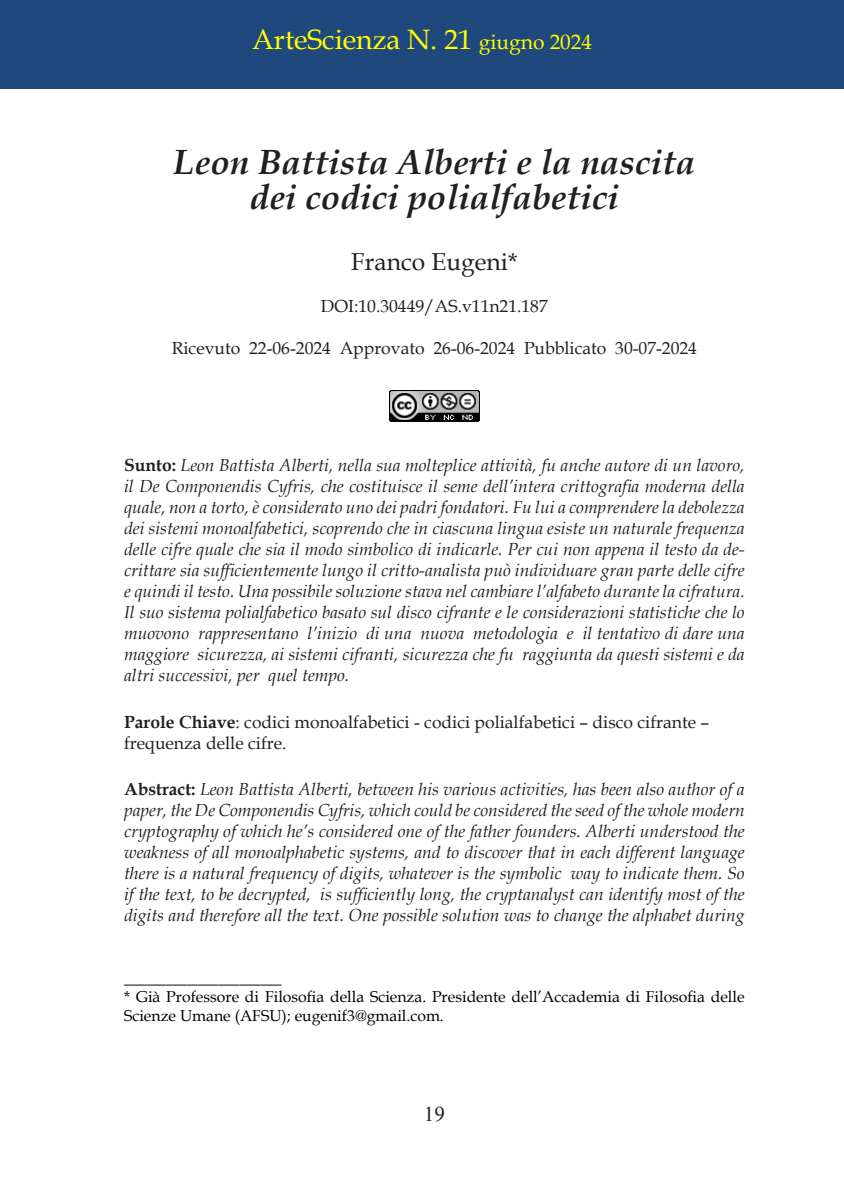
<style>
.page{position:relative;width:844px;height:1191px;background:#fff}
.page>*{position:absolute;margin:0;border:0;box-sizing:border-box;transform-origin:0 0}
.Titolo_articolo{font:italic 700 35px/35px "Book Antiqua";color:#231f20;text-align:center}
.t1{font:28px "Book Antiqua";color:#ff0}
.Autore{font:24.5px "Book Antiqua";color:#231f20}
.t2{font:21px "Minion Pro";color:#231f20}
.t3{font:21px "Times New Roman";color:#231f20}
.Sunto-Parole_chiave{font:italic 17.5px/21px "Book Antiqua";color:#231f20;text-align:justify}
.Sunto-Parole_chiave-2{font:17.5px "Book Antiqua";color:#231f20}
.DOI-Ricevuto-Approva{font:17.5px "Book Antiqua";color:#231f20}
.Note_piè_di_pagina{font:15.75px/18.9px "Book Antiqua";color:#000}
.s1{font-size:21px}
.s2{font-weight:700;font-style:normal}
.s3{font-weight:700}
</style>
<div class="page">
<div style="left:0;top:0;width:843px;height:88px;background:#1f497d"></div>
<img style="left:389px;top:390px;width:90px;height:32px">
<h2 class="t1" style="left:252px;top:20px;width:341px">ArteScienza N. 21 <span class="s1">giugno 2024</span></h2>
<p class="Titolo_articolo" style="left:173px;top:145px;width:523px">Leon Battista Alberti e la nascita dei codici polialfabetici</p>
<p class="Autore" style="left:351px;top:244px;width:168px">Franco Eugeni*</p>
<p class="DOI-Ricevuto-Approva" style="left:321px;top:293px;width:228px">DOI:10.30449/AS.v11n21.187</p>
<p class="DOI-Ricevuto-Approva" style="left:172px;top:335px;width:526px">Ricevuto 22-06-2024 Approvato 26-06-2024 Pubblicato 30-07-2024</p>
<p class="Sunto-Parole_chiave" style="left:124px;top:454px;width:622px"><span class="s2">Sunto:</span> Leon Battista Alberti, nella sua molteplice attività, fu anche autore di un lavoro, il De Componendis Cyfris, che costituisce il seme dell’intera crittografia moderna della quale, non a torto, è considerato uno dei padri fondatori. Fu lui a comprendere la debolezza dei sistemi monoalfabetici, scoprendo che in ciascuna lingua esiste un naturale frequenza delle cifre quale che sia il modo simbolico di indicarle. Per cui non appena il testo da de&shy;crittare sia sufficientemente lungo il critto-analista può individuare gran parte delle cifre e quindi il testo. Una possibile soluzione stava nel cambiare l’alfabeto durante la cifratura.<br>Il suo sistema polialfabetico basato sul disco cifrante e le considerazioni statistiche che lo muovono rappresentano l’inizio di una nuova metodologia e il tentativo di dare una maggiore sicurezza, ai sistemi cifranti, sicurezza che fu raggiunta da questi sistemi e da altri successivi, per quel tempo.</p>
<p class="Sunto-Parole_chiave-2" style="left:124px;top:709px;width:586px"><span class="s3">Parole Chiave</span>: codici monoalfabetici - codici polialfabetici – disco cifrante –</p>
<p class="Sunto-Parole_chiave-2" style="left:124px;top:730px;width:164px">frequenza delle cifre.</p>
<p class="Sunto-Parole_chiave" style="left:124px;top:778px;width:622px"><span class="s2">Abstract:</span> Leon Battista Alberti, between his various activities, has been also author of a paper, the De Componendis Cyfris, which could be considered the seed of the whole modern cryptography of which he’s considered one of the father founders. Alberti understood the weakness of all monoalphabetic systems, and to discover that in each different language there is a natural frequency of digits, whatever is the symbolic way to indicate them. So if the text, to be decrypted, is sufficiently long, the cryptanalyst can identify most of the digits and therefore all the text. One possible solution was to change the alphabet during</p>
<p class="t2" style="left:124px;top:962px;width:159px">_______________</p>
<p class="Note_piè_di_pagina" style="left:124px;top:986px;width:622px">* Già Professore di Filosofia della Scienza. Presidente dell’Accademia di Filosofia delle<br>Scienze Umane (AFSU); eugenif3@gmail.com.</p>
<p class="t3" style="left:424px;top:1099px;width:22px">19</p>
</div>
